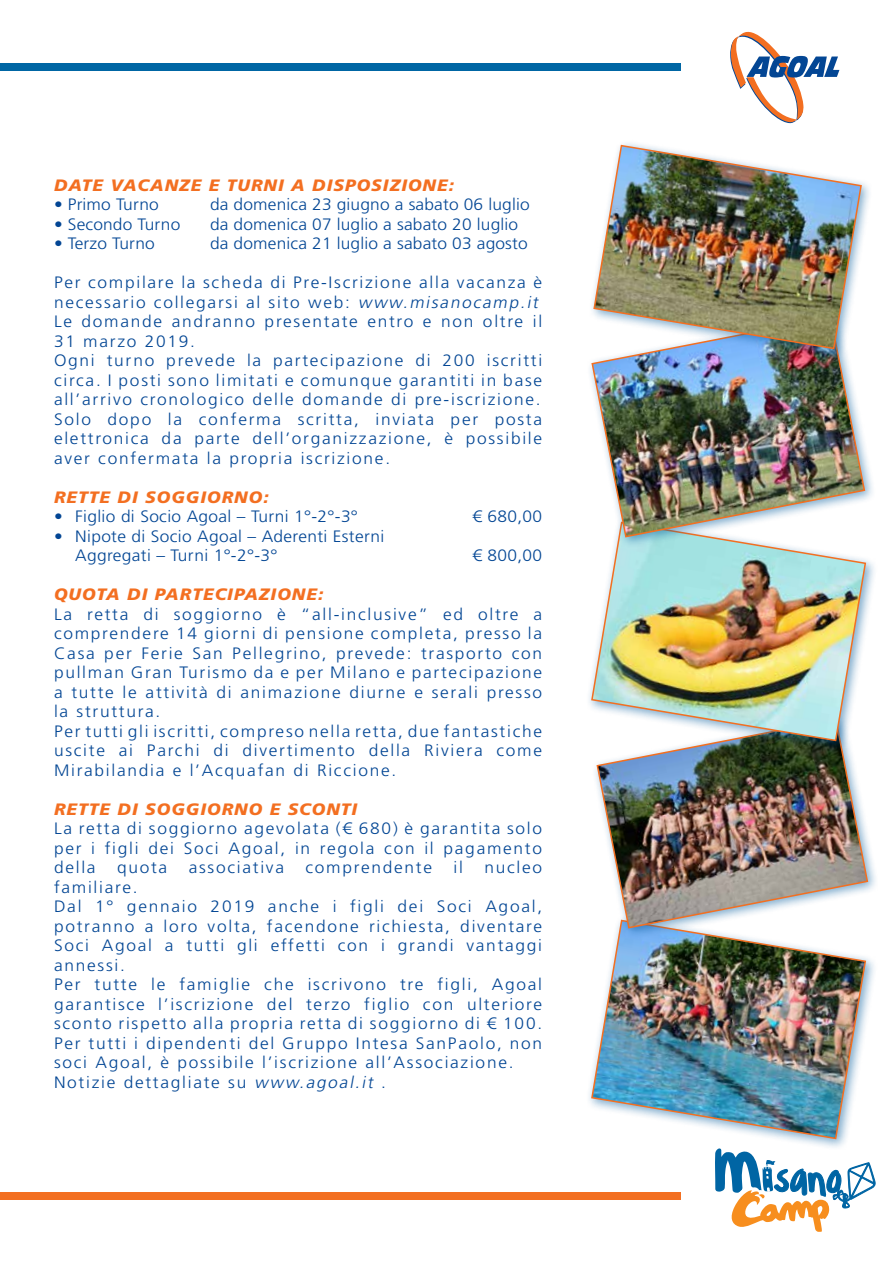
<style>
.page{position:relative;width:893px;height:1263px;background:#fff}
.page>*{position:absolute;margin:0;border:0;box-sizing:border-box;transform-origin:0 0}
.t1{font:300 16.5px/19.5px "Frutiger LT Std";letter-spacing:.1em;color:#034694;scale:1.05 1}
.t2{font:300 16.5px "Frutiger LT Std";letter-spacing:.01em;color:#034694;scale:1.05 1}
.t3{font:italic 900 16.5px "Frutiger LT Std";letter-spacing:.06em;color:#f36f21;scale:1.05 1}
.t4{font:300 16.5px/19.5px "Frutiger LT Std";letter-spacing:.02em;color:#034694;scale:1.05 1}
.s1{font-style:italic}
</style>
<div class="page">
<div style="left:0;top:1192px;width:680px;height:7px;background:#f36f21"></div>
<div style="left:0;top:64px;width:680px;height:7px;background:#0066a4"></div>
<svg style="left:730px;top:32px;width:109px;height:91px"></svg>
<svg style="left:715px;top:1151px;width:161px;height:81px"></svg>
<div style="left:586px;top:914px;width:292px;height:237px;background:#005a9c;opacity:.5"></div>
<img style="left:590px;top:919px;width:277px;height:221px">
<div style="left:591px;top:713px;width:288px;height:227px;background:#005a9c;opacity:.5"></div>
<img style="left:596px;top:753px;width:273px;height:176px">
<div style="left:586px;top:516px;width:292px;height:237px;background:#005a9c;opacity:.5"></div>
<img style="left:590px;top:549px;width:277px;height:193px">
<div style="left:586px;top:311px;width:290px;height:238px;background:#005a9c;opacity:.5"></div>
<img style="left:590px;top:361px;width:276px;height:177px">
<div style="left:588px;top:139px;width:286px;height:222px;background:#005a9c;opacity:.5"></div>
<img style="left:592px;top:144px;width:271px;height:206px">
<p class="t3" style="left:54px;top:175px;width:383px">DATE VACANZE E TURNI A DISPOSIZIONE:</p>
<p class="t2" style="left:54px;top:195px;width:101px">• Primo Turno</p>
<p class="t2" style="left:210px;top:195px;width:306px">da domenica 23 giugno a sabato 06 luglio</p>
<p class="t2" style="left:54px;top:214px;width:122px">• Secondo Turno</p>
<p class="t2" style="left:210px;top:214px;width:295px">da domenica 07 luglio a sabato 20 luglio</p>
<p class="t2" style="left:54px;top:234px;width:98px">• Terzo Turno</p>
<p class="t2" style="left:210px;top:234px;width:304px">da domenica 21 luglio a sabato 03 agosto</p>
<p class="t1" style="left:54px;top:273px;width:466px">Per compilare la scheda di Pre-Iscrizione alla vacanza è necessario collegarsi al sito web: <span class="s1">www.misanocamp.it </span>Le domande andranno presentate entro e non oltre il 31 marzo 2019.<br>Ogni turno prevede la partecipazione di 200 iscritti circa. I posti sono limitati e comunque garantiti in base all’arrivo cronologico delle domande di pre-iscrizione.<br>Solo dopo la conferma scritta, inviata per posta elettronica da parte dell’organizzazione, è possibile aver confermata la propria iscrizione.</p>
<p class="t3" style="left:54px;top:487px;width:206px">RETTE DI SOGGIORNO:</p>
<p class="t4" style="left:54px;top:507px;width:291px">• Figlio di Socio Agoal – Turni 1°-2°-3°</p>
<p class="t1" style="left:472px;top:507px;width:68px">€ 680,00</p>
<p class="t4" style="left:75px;top:526px;width:296px;text-indent:-21px">• Nipote di Socio Agoal – Aderenti Esterni<br>Aggregati – Turni 1°-2°-3°</p>
<p class="t1" style="left:473px;top:546px;width:68px">€ 800,00</p>
<p class="t3" style="left:54px;top:584px;width:258px">QUOTA DI PARTECIPAZIONE:</p>
<p class="t1" style="left:54px;top:604px;width:466px">La retta di soggiorno è “all-inclusive” ed oltre a comprendere 14 giorni di pensione completa, presso la Casa per Ferie San Pellegrino, prevede: trasporto con pullman Gran Turismo da e per Milano e partecipazione a tutte le attività di animazione diurne e serali presso la struttura.<br>Per tutti gli iscritti, compreso nella retta, due fantastiche uscite ai Parchi di divertimento della Riviera come Mirabilandia e l’Acquafan di Riccione.</p>
<p class="t3" style="left:54px;top:799px;width:290px">RETTE DI SOGGIORNO E SCONTI</p>
<p class="t1" style="left:54px;top:819px;width:466px;text-align:justify">La retta di soggiorno agevolata (€ 680) è garantita solo per i figli dei Soci Agoal, in regola con il pagamento della</p>
<p class="t1" style="left:117px;top:858px;width:49px">quota</p>
<p class="t1" style="left:189px;top:858px;width:92px">associativa</p>
<p class="t1" style="left:305px;top:858px;width:122px">comprendente</p>
<p class="t1" style="left:453px;top:858px;width:10px">il</p>
<p class="t1" style="left:484px;top:858px;width:57px">nucleo</p>
<p class="t1" style="left:54px;top:877px;width:466px">familiare.<br>Dal 1° gennaio 2019 anche i figli dei Soci Agoal, potranno a loro volta, facendone richiesta, diventare Soci Agoal a tutti gli effetti con i grandi vantaggi annessi.<br>Per tutte le famiglie che iscrivono tre figli, Agoal garantisce l’iscrizione del terzo figlio con ulteriore sconto rispetto alla propria retta di soggiorno di € 100.<br>Per tutti i dipendenti del Gruppo Intesa SanPaolo, non soci Agoal, è possibile l’iscrizione all’Associazione.<br>Notizie dettagliate su <span class="s1">www.agoal.it</span> .</p>
</div>
